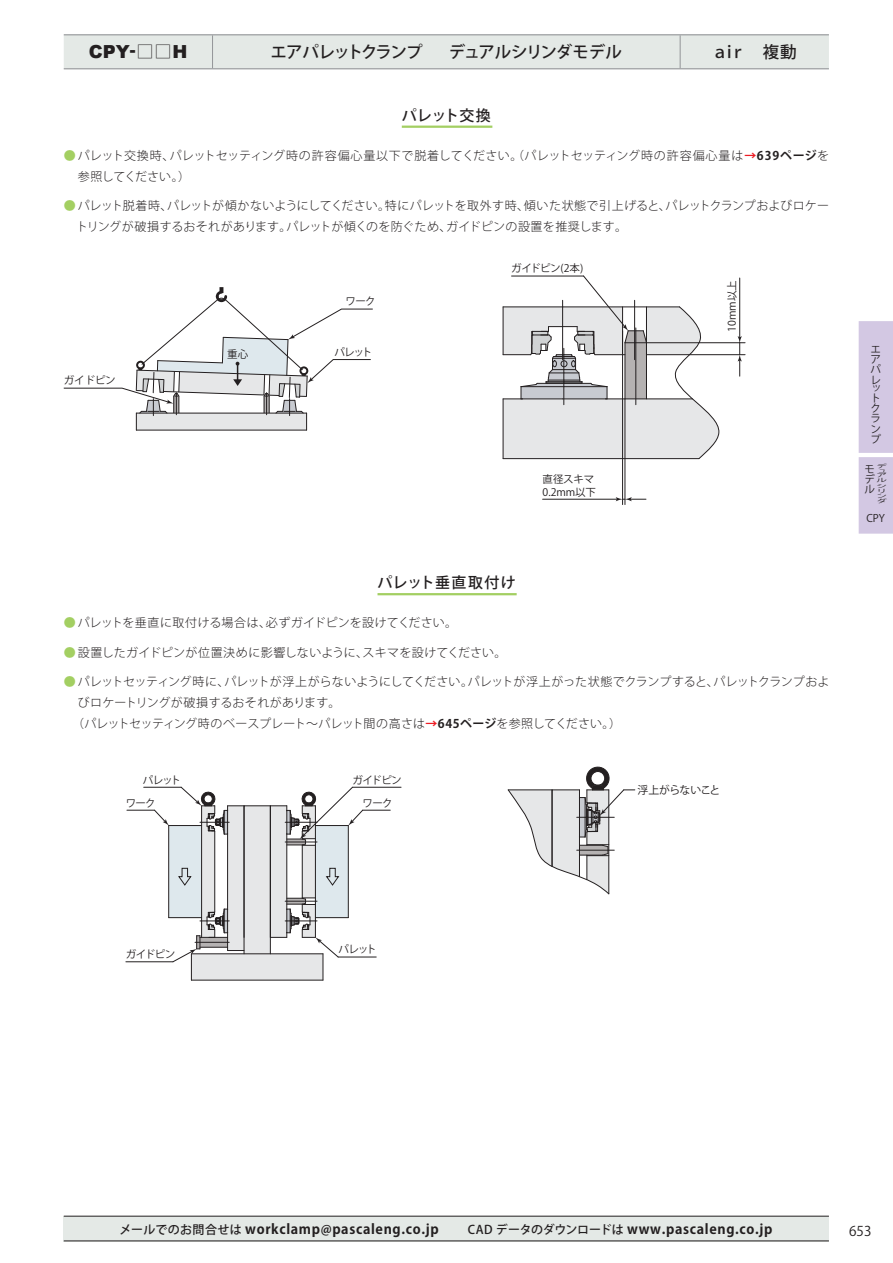
<style>
.page{position:relative;width:893px;height:1263px;background:#fff}
.page>*{position:absolute;margin:0;border:0;box-sizing:border-box;transform-origin:0 0}
.t1{font:900 18px "Arial";color:#231f20}
.t2{font:16.5px "Koz Go Pro Medium 90 msp RKSJ H";letter-spacing:-.06em;color:#231f20}
.t3{font:15px "Koz Go Pro Medium 90 msp RKSJ H";letter-spacing:.045em;color:#231f20}
.t4{font:15px "Koz Go Pro Medium 90 msp RKSJ H";letter-spacing:.01em;color:#231f20}
.t5{font:13.5px "Koz Go Pro Bold 90 msp RKSJ H";letter-spacing:.05em;color:#231f20}
.t6{font:13.5px "Koz Go Pro Regular 90 msp RKSJ H";color:#231f20}
.t7{font:12px/21px "Koz Go Pro Light 90 msp RKSJ H";color:#231f20}
.t8{font:12px "Koz Go Pro Light 90 msp RKSJ H";letter-spacing:.02em;color:#231f20}
.t9{font:12px "Koz Go Pro Light 90 msp RKSJ H";letter-spacing:-.02em;color:#231f20}
.t10{font:10.95px "Koz Go Pro Regular 90 msp RKSJ H";letter-spacing:-.06em;color:#231f20}
.t11{font:10.5px/10.2px "Koz Go Pro Regular 90 msp RKSJ H";letter-spacing:-.03em;color:#231f20;text-align:justify}
.t12{font:10.5px/12.6px "Koz Go Pro Regular 90 msp RKSJ H";letter-spacing:-.01em;color:#231f20}
.t13{font:10.5px/23px "Koz Go Pro Regular 90 msp RKSJ H";letter-spacing:-.055em;color:#231f20;text-align:center}
.t14{font:5.25px/5.1px "Koz Go Pro Regular 90 msp RKSJ H";color:#231f20;scale:2 1}
.s1{font-size:17.25px}
.s2{font-family:"Koz Go Pro Extra Light 90 msp RKSJ H";font-weight:400;font-size:17.25px}
.s3{font-family:"Koz Go Pro Regular 90 msp RKSJ H";color:#a3cf62}
.s4{font-family:"Koz Go Pro Bold 90 msp RKSJ H";color:#ed1c24}
.s5{font-family:"Koz Go Pro Bold 90 msp RKSJ H"}
.s6{font-family:"Koz Go Pro Medium 90 msp RKSJ H";font-size:12px}
</style>
<div class="page">
<div style="left:64px;top:1216px;width:765px;height:25px;background:#e4e9e6"></div>
<hr style="left:64px;top:1216px;width:765px;height:1px;background:#231f20">
<hr style="left:64px;top:1241px;width:765px;height:1px;background:#231f20">
<div style="left:64px;top:35px;width:765px;height:33px;background:#e4e9e6"></div>
<hr style="left:212px;top:35px;width:1px;height:33px;background:#939598">
<hr style="left:680px;top:35px;width:1px;height:33px;background:#939598">
<hr style="left:64px;top:34px;width:765px;height:1px;background:#939598">
<hr style="left:64px;top:68px;width:765px;height:1px;background:#939598">
<div style="left:859px;top:321px;width:34px;height:213px;background:#d3c8e3"></div>
<hr style="left:136px;top:430px;width:171px;height:1px;background:#231f20">
<hr style="left:191px;top:980px;width:132px;height:1px;background:#231f20">
<hr style="left:689px;top:354px;width:56px;height:1px;background:#231f20">
<hr style="left:646px;top:342px;width:99px;height:1px;background:#231f20">
<hr style="left:625px;top:399px;width:1px;height:106px;background:#231f20">
<hr style="left:622px;top:331px;width:1px;height:174px;background:#231f20">
<svg style="left:507px;top:766px;width:128px;height:129px"></svg>
<hr style="left:352px;top:787px;width:49px;height:1px;background:#231f20">
<hr style="left:126px;top:962px;width:47px;height:1px;background:#231f20">
<svg style="left:127px;top:787px;width:263px;height:193px"></svg>
<hr style="left:338px;top:957px;width:38px;height:1px;background:#231f20">
<svg style="left:63px;top:287px;width:310px;height:143px"></svg>
<svg style="left:503px;top:276px;width:217px;height:183px"></svg>
<hr style="left:739px;top:278px;width:1px;height:60px;background:#231f20">
<svg style="left:738px;top:336px;width:4px;height:40px"></svg>
<hr style="left:543px;top:499px;width:75px;height:1px;background:#231f20">
<svg style="left:616px;top:497px;width:30px;height:4px"></svg>
<hr style="left:402px;top:126px;width:90px;height:2px;background:#a3cf62">
<hr style="left:377px;top:593px;width:140px;height:2px;background:#a3cf62">
<h1 class="t1" style="left:89px;top:38px;width:100px">CPY<span class="s1">-</span><span class="s2">□□</span>H</h1>
<h2 class="t2" style="left:270px;top:46px;width:375px">エアパレットクランプ 　デュアルシリンダモデル 　</h2>
<h2 class="t2" style="left:712px;top:46px;width:86px">ａｉｒ　複動</h2>
<p class="t4" style="left:402px;top:109px;width:91px">パレット交換</p>
<p class="t7" style="left:78px;top:146px;width:753px;text-indent:-14px"><span class="s3">●</span> パレット交換時、パレットセッティング時の許容偏心量以下で脱着してください。（パレットセッティング時の許容偏心量は<span class="s4">→</span><span class="s5">639ページ</span>を参照してください。）</p>
<p class="t7" style="left:76px;top:197px;width:754px;text-indent:-12px"><span class="s3">●</span> パレット脱着時、パレットが傾かないようにしてください。特にパレットを取外す時、傾いた状態で引上げると、パレットクランプおよびロケートリングが破損するおそれがあります。パレットが傾くのを防ぐため、ガイドピンの設置を推奨します。</p>
<p class="t11" style="left:64px;top:377px;width:53px">ガイドピン</p>
<p class="t11" style="left:227px;top:351px;width:23px">重心</p>
<p class="t11" style="left:345px;top:297px;width:32px">ワーク</p>
<p class="t11" style="left:334px;top:348px;width:39px">パレット</p>
<p class="t11" style="left:511px;top:264px;width:74px">ガイドピン(2本)</p>
<p class="t12" style="left:543px;top:474px;width:55px">直径スキマ<br>0.2mm以下</p>
<p class="t3" style="left:377px;top:577px;width:140px">パレット垂直取付け</p>
<p class="t11" style="left:728px;top:332px;width:53px;rotate:-90deg">10mm以上</p>
<p class="t8" style="left:64px;top:618px;width:395px"><span class="s3">●</span> パレットを垂直に取付ける場合は、必ずガイドピンを設けてください。</p>
<p class="t8" style="left:64px;top:648px;width:444px"><span class="s3">●</span> 設置したガイドピンが位置決めに影響しないように、スキマを設けてください。</p>
<p class="t7" style="left:64px;top:673px;width:767px"><span class="s3">●</span> パレットセッティング時に、パレットが浮上がらないようにしてください。パレットが浮上がった状態でクランプすると、パレットクランプおよ</p>
<p class="t7" style="left:78px;top:694px;width:264px">びロケートリングが破損するおそれがあります。</p>
<p class="t9" style="left:72px;top:719px;width:550px">（パレットセッティング時のベースプレート～パレット間の高さは<span class="s4">→</span><span class="s5">645ページ</span>を参照してください。）</p>
<p class="t11" style="left:143px;top:777px;width:39px">パレット</p>
<p class="t11" style="left:126px;top:800px;width:32px">ワーク</p>
<p class="t13" style="left:352px;top:770px;width:51px">ガイドピンワーク</p>
<p class="t10" style="left:637px;top:785px;width:85px">浮上がらないこと</p>
<p class="t11" style="left:870px;top:345px;width:12px">エアパレ</p>
<p class="t11" style="left:870px;top:385px;width:11px;line-height:9.3px">ット</p>
<p class="t11" style="left:870px;top:405px;width:12px;text-align:left">クランプ</p>
<p class="t11" style="left:864px;top:465px;width:12px">モデル</p>
<p class="t14" style="left:876px;top:465px;width:7px;line-height:4.5px">デュア</p>
<p class="t14" style="left:876px;top:479px;width:7px">ルシリンダ</p>
<p class="t11" style="left:866px;top:514px;width:20px">CPY</p>
<p class="t11" style="left:126px;top:950px;width:51px">ガイドピン</p>
<p class="t11" style="left:339px;top:945px;width:39px">パレット</p>
<p class="t5" style="left:119px;top:1223px;width:654px"><span class="s6">メールでのお問合せは</span> workclamp@pascaleng.co.jp　　<span class="s6">CAD データのダウンロードは</span> www.pascaleng.co.jp</p>
<p class="t6" style="left:849px;top:1226px;width:24px">653</p>
</div>
